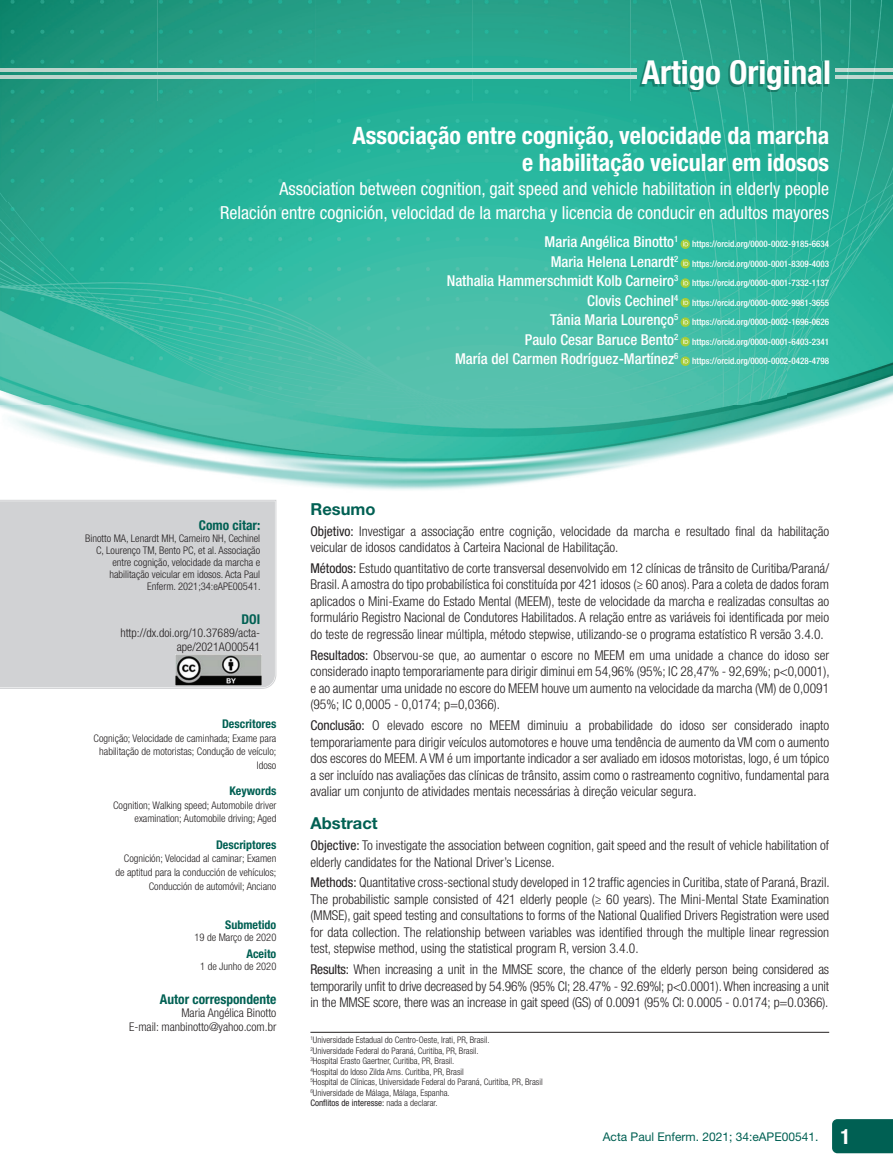
<style>
.page{position:relative;width:893px;height:1170px;background:#fff}
.page>*{position:absolute;margin:0;border:0;box-sizing:border-box;transform-origin:0 0}
.t1{font:700 condensed 33px "Helvetica Neue LT Std";color:#fff}
.t2{font:700 condensed 24px/27px "Helvetica Neue LT Std";color:#fff;text-align:right}
.t3{font:condensed 18px/24px "Helvetica Neue LT Std";color:#fff;text-align:right}
.t4{font:700 16.5px "Helvetica Neue LT Std";color:#006053}
.t5{font:500 condensed 15px "Helvetica Neue LT Std";color:#fff}
.t6{font:300 condensed 13.5px/16.5px "Helvetica Neue LT Std";color:#231f20;text-align:justify}
.t7{font:700 condensed 13.5px "Helvetica Neue LT Std";color:#006053}
.t8{font:300 condensed 12px/13.5px "Helvetica Neue LT Std";color:#231f20;text-align:right}
.t9{font:700 condensed 12px "Helvetica Neue LT Std";color:#006053}
.t10{font:12px "Helvetica Neue LT Std";color:#006053}
.t11{font:300 condensed 10.5px/13.5px "Helvetica Neue LT Std";color:#231f20;text-align:right}
.t12{font:300 condensed 9px/10.5px "Helvetica Neue LT Std";color:#231f20}
.t13{font:500 condensed 9px "Helvetica Neue LT Std";color:#fff}
.s1{font-weight:400}
.s2{font-weight:700;font-stretch:condensed;font-size:21px;color:#fff}
</style>
<div class="page">
<div style="left:832px;top:1119px;width:61px;height:34px;background:#006053"></div>
<img style="left:0;top:0;width:893px;height:490px">
<img style="left:835px;top:75px;width:58px;height:4px">
<img style="left:835px;top:68px;width:58px;height:4px">
<svg style="left:0;top:500px;width:277px;height:189px"></svg>
<div style="left:0;top:501px;width:275px;height:186px;background:#d1d2d4"></div>
<svg style="left:680px;top:239px;width:10px;height:10px"></svg>
<svg style="left:683px;top:241px;width:5px;height:5px"></svg>
<svg style="left:680px;top:259px;width:10px;height:9px"></svg>
<svg style="left:683px;top:260px;width:5px;height:6px"></svg>
<svg style="left:680px;top:278px;width:10px;height:10px"></svg>
<svg style="left:683px;top:280px;width:5px;height:5px"></svg>
<svg style="left:680px;top:298px;width:10px;height:9px"></svg>
<svg style="left:683px;top:299px;width:5px;height:6px"></svg>
<svg style="left:680px;top:317px;width:10px;height:10px"></svg>
<svg style="left:683px;top:319px;width:5px;height:5px"></svg>
<svg style="left:680px;top:337px;width:10px;height:9px"></svg>
<svg style="left:683px;top:338px;width:5px;height:6px"></svg>
<svg style="left:680px;top:356px;width:10px;height:10px"></svg>
<svg style="left:683px;top:358px;width:5px;height:5px"></svg>
<hr style="left:310px;top:1031px;width:519px;height:1px;background:#231f20">
<img style="left:175px;top:654px;width:86px;height:31px">
<img style="left:639px;top:62px;width:188px;height:30px">
<img style="left:0;top:75px;width:637px;height:4px">
<img style="left:0;top:68px;width:637px;height:4px">
<h1 class="t1" style="left:642px;top:52px;width:191px">Artigo Original</h1>
<h2 class="t2" style="left:352px;top:122px;width:478px">Associação entre cognição, velocidade da marcha e habilitação veicular em idosos</h2>
<h3 class="t3" style="left:220px;top:177px;width:610px">Association between cognition, gait speed and vehicle habilitation in elderly people<br>Relación entre cognición, velocidad de la marcha y licencia de conducir en adultos mayores</h3>
<p class="t5" style="left:545px;top:233px;width:135px">Maria Angélica Binotto<sup>1</sup></p>
<p class="t13" style="left:692px;top:239px;width:138px">https://orcid.org/0000-0002-9185-6634</p>
<p class="t5" style="left:551px;top:252px;width:129px">Maria Helena Lenardt<sup>2</sup></p>
<p class="t13" style="left:692px;top:258px;width:138px">https://orcid.org/0000-0001-8309-4003</p>
<p class="t5" style="left:447px;top:272px;width:233px">Nathalia Hammerschmidt Kolb Carneiro<sup>3</sup></p>
<p class="t13" style="left:692px;top:278px;width:138px">https://orcid.org/0000-0001-7332-1137</p>
<p class="t5" style="left:587px;top:291px;width:93px">Clovis Cechinel<sup>4</sup></p>
<p class="t13" style="left:692px;top:297px;width:138px">https://orcid.org/0000-0002-9981-3655</p>
<p class="t5" style="left:550px;top:311px;width:130px">Tânia Maria Lourenço<sup>5</sup></p>
<p class="t13" style="left:692px;top:317px;width:138px">https://orcid.org/0000-0002-1696-0626</p>
<p class="t5" style="left:525px;top:330px;width:155px">Paulo Cesar Baruce Bento<sup>2</sup></p>
<p class="t13" style="left:692px;top:336px;width:138px">https://orcid.org/0000-0001-6403-2341</p>
<p class="t5" style="left:455px;top:350px;width:225px">María del Carmen Rodríguez-Martínez<sup>6</sup></p>
<p class="t13" style="left:692px;top:356px;width:138px">https://orcid.org/0000-0002-0428-4798</p>
<p class="t7" style="left:199px;top:517px;width:63px">Como citar:</p>
<p class="t11" style="left:85px;top:532px;width:177px;line-height:12px">Binotto MA, Lenardt MH, Carneiro NH, Cechinel C, Lourenço TM, Bento PC, et al. Associação entre cognição, velocidade da marcha e habilitação veicular em idosos. Acta Paul Enferm. 2021;34:eAPE00541.</p>
<p class="t7" style="left:241px;top:611px;width:20px">DOI</p>
<p class="t8" style="left:120px;top:626px;width:141px">http://dx.doi.org/10.37689/acta&shy;ape/2021AO00541</p>
<p class="t9" style="left:222px;top:716px;width:56px">Descritores</p>
<p class="t11" style="left:94px;top:731px;width:184px">Cognição; Velocidade de caminhada; Exame para habilitação de motoristas; Condução de veículo;<br>Idoso</p>
<p class="t9" style="left:230px;top:783px;width:48px">Keywords</p>
<p class="t11" style="left:113px;top:798px;width:165px">Cognition; Walking speed; Automobile driver examination; Automobile driving; Aged</p>
<p class="t9" style="left:216px;top:837px;width:62px">Descriptores</p>
<p class="t11" style="left:115px;top:851px;width:163px">Cognición; Velocidad al caminar; Examen de aptitud para la conducción de vehículos;<br>Conducción de automóvil; Anciano</p>
<p class="t9" style="left:225px;top:916px;width:53px">Submetido</p>
<p class="t11" style="left:194px;top:929px;width:83px">19 de Março de 2020</p>
<p class="t9" style="left:246px;top:946px;width:31px">Aceito</p>
<p class="t11" style="left:200px;top:959px;width:78px">1 de Junho de 2020</p>
<p class="t7" style="left:160px;top:990px;width:118px">Autor correspondente</p>
<p class="t8" style="left:129px;top:1006px;width:149px">Maria Angélica Binotto<br>E-mail: manbinotto@yahoo.com.br</p>
<p class="t4" style="left:310px;top:498px;width:67px">Resumo</p>
<p class="t6" style="left:310px;top:522px;width:520px"><span class="s1">Objetivo:</span> Investigar a associação entre cognição, velocidade da marcha e resultado final da habilitação veicular de idosos candidatos à Carteira Nacional de Habilitação.</p>
<p class="t6" style="left:310px;top:559px;width:520px"><span class="s1">Métodos:</span> Estudo quantitativo de corte transversal desenvolvido em 12 clínicas de trânsito de Curitiba/Paraná/ Brasil. A amostra do tipo probabilística foi constituída por 421 idosos (≥ 60 anos). Para a coleta de dados foram aplicados o Mini-Exame do Estado Mental (MEEM), teste de velocidade da marcha e realizadas consultas ao formulário Registro Nacional de Condutores Habilitados. A relação entre as variáveis foi identificada por meio do teste de regressão linear múltipla, método stepwise, utilizando-se o programa estatístico R versão 3.4.0.</p>
<p class="t6" style="left:310px;top:646px;width:521px"><span class="s1">Resultados:</span> Observou-se que, ao aumentar o escore no MEEM em uma unidade a chance do idoso ser considerado inapto temporariamente para dirigir diminui em 54,96% (95%; IC 28,47% - 92,69%; p&lt;0,0001), e ao aumentar uma unidade no escore do MEEM houve um aumento na velocidade da marcha (VM) de 0,0091 (95%; IC 0,0005 - 0,0174; p=0,0366).</p>
<p class="t6" style="left:310px;top:716px;width:520px"><span class="s1">Conclusão:</span> O elevado escore no MEEM diminuiu a probabilidade do idoso ser considerado inapto temporariamente para dirigir veículos automotores e houve uma tendência de aumento da VM com o aumento dos escores do MEEM. A VM é um importante indicador a ser avaliado em idosos motoristas, logo, é um tópico a ser incluído nas avaliações das clínicas de trânsito, assim como o rastreamento cognitivo, fundamental para avaliar um conjunto de atividades mentais necessárias à direção veicular segura.</p>
<p class="t4" style="left:310px;top:813px;width:69px">Abstract</p>
<p class="t6" style="left:310px;top:836px;width:520px"><span class="s1">Objective:</span> To investigate the association between cognition, gait speed and the result of vehicle habilitation of elderly candidates for the National Driver’s License.</p>
<p class="t6" style="left:310px;top:874px;width:521px"><span class="s1">Methods:</span> Quantitative cross-sectional study developed in 12 traffic agencies in Curitiba, state of Paraná, Brazil.<br>The probabilistic sample consisted of 421 elderly people (≥ 60 years). The Mini-Mental State Examination (MMSE), gait speed testing and consultations to forms of the National Qualified Drivers Registration were used for data collection. The relationship between variables was identified through the multiple linear regression test, stepwise method, using the statistical program R, version 3.4.0.</p>
<p class="t6" style="left:310px;top:960px;width:520px"><span class="s1">Results:</span> When increasing a unit in the MMSE score, the chance of the elderly person being considered as temporarily unfit to drive decreased by 54.96% (95% CI; 28.47% - 92.69%I; p&lt;0.0001). When increasing a unit in the MMSE score, there was an increase in gait speed (GS) of 0.0091 (95% CI: 0.0005 - 0.0174; p=0.0366).</p>
<p class="t12" style="left:310px;top:1034px;width:234px"><sup>1</sup>Universidade Estadual do Centro-Oeste, Irati, PR, Brasil.<br><sup>2</sup>Universidade Federal do Paraná, Curitiba, PR, Brasil.<br><sup>3</sup>Hospital Erasto Gaertner, Curitiba, PR, Brasil.<br><sup>4</sup>Hospital do Idoso Zilda Arns. Curitiba, PR, Brasil<br><sup>5</sup>Hospital de Clínicas, Universidade Federal do Paraná, Curitiba, PR, Brasil <sup>6</sup>Universidade de Málaga, Málaga, Espanha.<br><span class="s1">Conflitos de interesse:</span> nada a declarar.</p>
<p class="t10" style="left:603px;top:1129px;width:249px">Acta Paul Enferm. 2021; 34:eAPE00541. <span class="s2">1</span></p>
</div>
